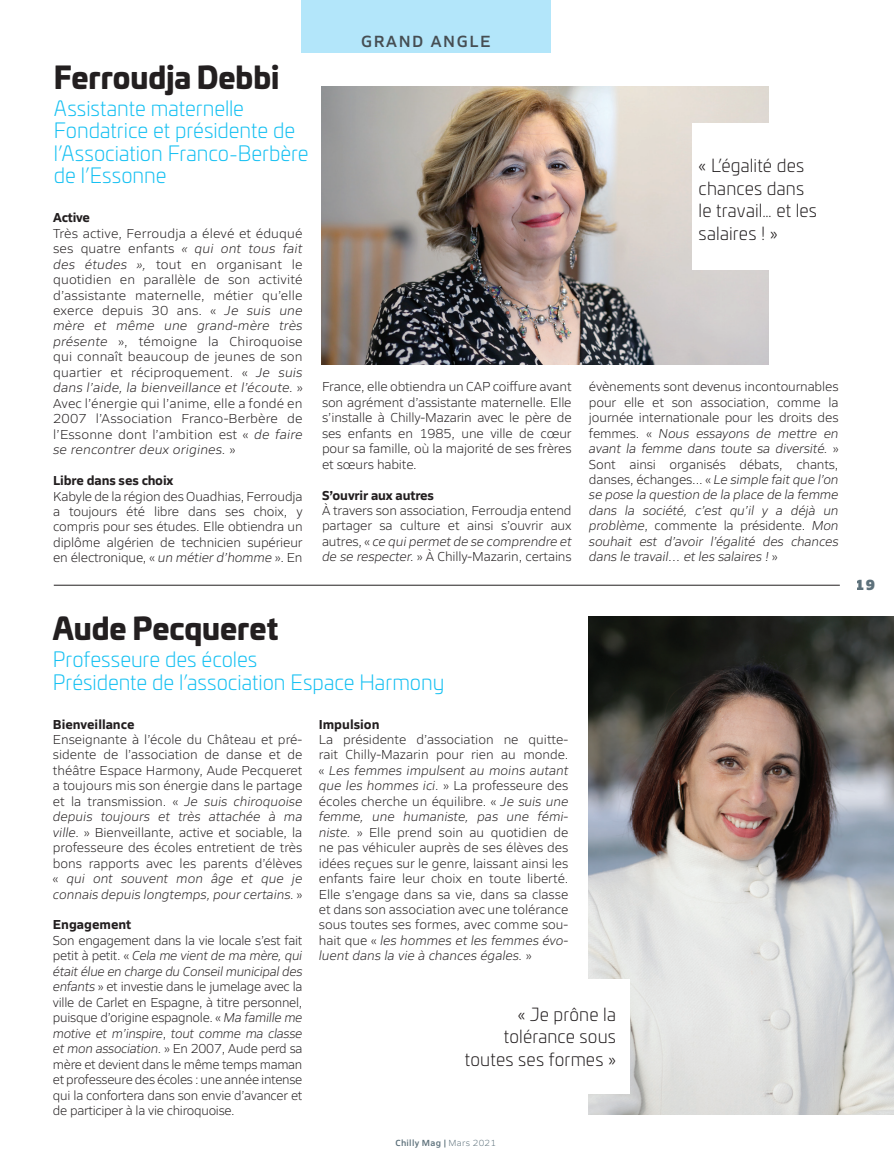
<style>
.page{position:relative;width:894px;height:1173px;background:#fff}
.page>*{position:absolute;margin:0;border:0;box-sizing:border-box;transform-origin:0 0}
.t1{font:900 30px "Univia Pro";color:#231f20}
.t2{font:300 21px/22.5px "Univia Pro";color:#15c0f2}
.t3{font:300 18px/22.5px "Univia Pro";letter-spacing:.01em;color:#231f20;text-align:right}
.t4{font:600 16.5px "Siro";color:#464e53}
.t5{font:800 15px "Siro";color:#5c707a}
.t6{font:300 13.2px/15.5px "Siro";letter-spacing:-.01em;color:#231f20;text-align:justify}
.t7{font:italic 300 13.2px/15.5px "Siro";letter-spacing:-.01em;color:#231f20;text-align:justify}
.t8{font:700 13.2px "Siro";letter-spacing:-.005em;color:#231f20}
.t9{font:600 9px "Siro";letter-spacing:.03em;color:#5c707a}
.s1{font-style:italic}
.s2{font-style:normal}
.s3{font-weight:300}
</style>
<div class="page">
<div style="left:301px;top:0;width:249px;height:53px;background:#b3e6fa"></div>
<img style="left:589px;top:616px;width:304px;height:498px">
<div style="left:450px;top:978px;width:180px;height:115px;background:#fff"></div>
<hr style="left:54px;top:584px;width:785px;height:1px;background:#231f20">
<img style="left:321px;top:86px;width:447px;height:279px">
<div style="left:691px;top:123px;width:153px;height:147px;background:#fff"></div>
<h1 class="t1" style="left:54px;top:53px;width:227px">Ferroudja Debbi</h1>
<h2 class="t2" style="left:54px;top:96px;width:256px">Assistante maternelle<br>Fondatrice et présidente de l’Association Franco-Berbère de l’Essonne</h2>
<p class="t8" style="left:53px;top:207px;width:38px">Active</p>
<p class="t6" style="left:53px;top:224px;width:251px">Très active, Ferroudja a élevé et éduqué ses quatre enfants <span class="s1">« qui ont tous fait des études »,</span> tout en organisant le quotidien en parallèle de son activité d’assistante maternelle, métier qu’elle exerce depuis 30 ans. « <span class="s1">Je suis une mère et même une grand-mère très présente</span> », témoigne la Chiroquoise qui connaît beaucoup de jeunes de son quartier et réciproquement. « <span class="s1">Je suis dans l’aide, la bienveillance et l’écoute.</span> » Avec l’énergie qui l’anime, elle a fondé en 2007 l’Association Franco-Berbère de l’Essonne dont l’ambition est « <span class="s1">de faire se rencontrer deux origines.</span> »</p>
<p class="t8" style="left:53px;top:470px;width:122px">Libre dans ses choix</p>
<p class="t6" style="left:53px;top:487px;width:251px">Kabyle de la région des Ouadhias, Ferroudja a toujours été libre dans ses choix, y compris pour ses études. Elle obtiendra un diplôme algérien de technicien supérieur en électronique, « <span class="s1">un métier d’homme</span> ». En</p>
<p class="t4" style="left:361px;top:28px;width:14px">GRAND</p>
<p class="t4" style="left:431px;top:28px;width:13px">ANGLE</p>
<p class="t6" style="left:322px;top:378px;width:251px">France, elle obtiendra un CAP coiffure avant son agrément d’assistante maternelle. Elle s’installe à Chilly-Mazarin avec le père de ses enfants en 1985, une ville de cœur pour sa famille, où la majorité de ses frères et sœurs habite.</p>
<p class="t8" style="left:322px;top:484px;width:113px">S’ouvrir aux autres</p>
<p class="t6" style="left:322px;top:501px;width:251px">À travers son association, Ferroudja entend partager sa culture et ainsi s’ouvrir aux autres, « <span class="s1">ce qui permet de se comprendre et de se respecter.</span> » À Chilly-Mazarin, certains</p>
<h3 class="t3" style="left:698px;top:154px;width:120px;text-align:left">« L’égalité des chances dans le travail… et les salaires ! »</h3>
<p class="t7" style="left:589px;top:378px;width:251px"><span class="s2">évènements sont devenus incontournables pour elle et son association, comme la journée internationale pour les droits des femmes. «</span> Nous essayons de mettre en avant la femme dans toute sa diversité. <span class="s2">» Sont ainsi organisés débats, chants, danses, échanges... «</span> Le simple fait que l’on se pose la question de la place de la femme dans la société, c’est qu’il y a déjà un problème<span class="s2">, commente la présidente.</span> Mon souhait est d’avoir l’égalité des chances dans le travail… et les salaires ! <span class="s2">»</span></p>
<h1 class="t1" style="left:53px;top:604px;width:227px">Aude Pecqueret</h1>
<h2 class="t2" style="left:53px;top:647px;width:393px">Professeure des écoles<br>Présidente de l’association Espace Harmony</h2>
<p class="t8" style="left:319px;top:713px;width:62px">Impulsion</p>
<p class="t6" style="left:319px;top:730px;width:251px">La présidente d’association ne quitte&shy;rait Chilly-Mazarin pour rien au monde. « <span class="s1">Les femmes impulsent au moins autant que les hommes ici.</span> » La professeure des écoles cherche un équilibre. « <span class="s1">Je suis une femme, une humaniste, pas une fémi&shy;niste.</span> » Elle prend soin au quotidien de ne pas véhiculer auprès de ses élèves des idées reçues sur le genre, laissant ainsi les enfants faire leur choix en toute liberté.<br>Elle s’engage dans sa vie, dans sa classe et dans son association avec une tolérance sous toutes ses formes, avec comme sou&shy;hait que « <span class="s1">les hommes et les femmes évo&shy;luent dans la vie à chances égales.</span> »</p>
<p class="t8" style="left:53px;top:713px;width:83px">Bienveillance</p>
<p class="t6" style="left:53px;top:730px;width:251px">Enseignante à l’école du Château et pré&shy;sidente de l’association de danse et de théâtre Espace Harmony, Aude Pecqueret a toujours mis son énergie dans le partage et la transmission. « <span class="s1">Je suis chiroquoise depuis toujours et très attachée à ma ville.</span> » Bienveillante, active et sociable, la professeure des écoles entretient de très bons rapports avec les parents d’élèves « <span class="s1">qui ont souvent mon âge et que je connais depuis longtemps, pour certains.</span> »</p>
<p class="t8" style="left:53px;top:914px;width:80px">Engagement</p>
<p class="t6" style="left:53px;top:931px;width:251px">Son engagement dans la vie locale s’est fait petit à petit. « <span class="s1">Cela me vient de ma mère, qui était élue en charge du Conseil municipal des enfants</span> » et investie dans le jumelage avec la ville de Carlet en Espagne, à titre personnel, puisque d’origine espagnole. « <span class="s1">Ma famille me motive et m’inspire</span>, <span class="s1">tout comme ma classe et mon association.</span> » En 2007, Aude perd sa mère et devient dans le même temps maman et professeure des écoles : une année intense qui la confortera dans son envie d’avancer et de participer à la vie chiroquoise.</p>
<h3 class="t3" style="left:465px;top:1002px;width:153px">« Je prône la tolérance sous toutes ses formes »</h3>
<p class="t9" style="left:395px;top:1135px;width:102px">Chilly Mag <span class="s3">Mars 2021</span></p>
<p class="t5" style="left:855px;top:572px;width:21px">19</p>
</div>
